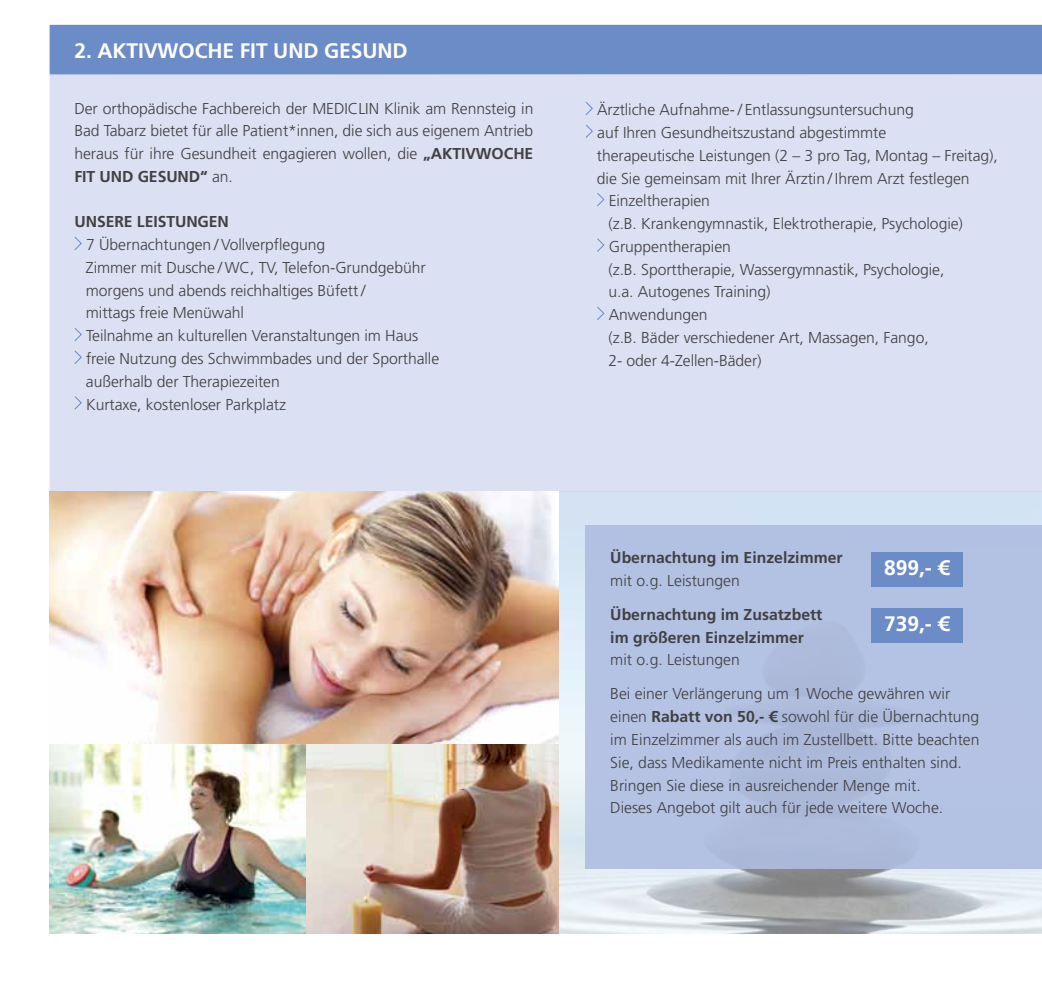
<style>
.page{position:relative;width:1042px;height:983px;background:#fff}
.page>*{position:absolute;margin:0;border:0;box-sizing:border-box;transform-origin:0 0}
.t1{font:700 21px "Frutiger LT Pro";letter-spacing:-.005em;color:#fff}
.t2{font:300 15.75px/22.8px "Frutiger LT Pro";letter-spacing:-.005em;color:#414042}
.t3{font:700 15.75px/22.8px "Frutiger LT Pro";color:#414042}
.s1{font-weight:700}
</style>
<div class="page">
<div style="left:50px;top:74px;width:992px;height:417px;background:#dbe0f2"></div>
<img style="left:50px;top:491px;width:992px;height:442px">
<div style="left:585px;top:525px;width:457px;height:343px;background:#afbde1"></div>
<div style="left:50px;top:25px;width:992px;height:49px;background:#6c8cc7"></div>
<svg style="left:73px;top:235px;width:10px;height:16px"></svg>
<svg style="left:73px;top:326px;width:10px;height:16px"></svg>
<svg style="left:73px;top:349px;width:10px;height:16px"></svg>
<svg style="left:73px;top:395px;width:10px;height:15px"></svg>
<svg style="left:584px;top:101px;width:10px;height:15px"></svg>
<svg style="left:584px;top:123px;width:10px;height:16px"></svg>
<svg style="left:596px;top:192px;width:9px;height:15px"></svg>
<svg style="left:596px;top:237px;width:9px;height:16px"></svg>
<svg style="left:596px;top:305px;width:9px;height:16px"></svg>
<div style="left:871px;top:552px;width:91px;height:35px;background:#6c8cc7"></div>
<div style="left:871px;top:608px;width:91px;height:34px;background:#6c8cc7"></div>
<h1 class="t1" style="left:74px;top:38px;width:335px">2. Aktivwoche fit und gesu nd</h1>
<p class="t2" style="left:74px;top:97px;width:460px;text-align:justify">Der orthopädische Fachbereich der MediClin Klinik am Rennsteig in Bad Tabarz bietet für alle Patient*innen, die sich aus eigenem Antrieb heraus für ihre Gesundheit engagieren wollen, die <span class="s1">„Aktivwoche fit und gesund“</span> an.</p>
<p class="t3" style="left:74px;top:210px;width:156px">Unsere Leistungen</p>
<p class="t2" style="left:86px;top:233px;width:355px">7 Übernachtungen / Vollverpflegung<br>Zimmer mit Dusche / WC, TV, Telefon-Grundgebühr morgens und abends reichhaltiges Büfett /<br>mittags freie Menüwahl<br>Teilnahme an kulturellen Veranstaltungen im Haus freie Nutzung des Schwimmbades und der Sporthalle außerhalb der Therapiezeiten<br>Kurtaxe, kostenloser Parkplatz</p>
<p class="t2" style="left:597px;top:98px;width:318px">Ärztliche Aufnahme- / Entlassungsuntersuchung</p>
<p class="t2" style="left:597px;top:121px;width:290px">auf Ihren Gesundheitszustand abgestimmte</p>
<p class="t2" style="left:597px;top:144px;width:402px">therapeutische Leistungen (2 – 3 pro Tag, Montag – Freitag),</p>
<p class="t2" style="left:597px;top:167px;width:374px">die Sie gemeinsam mit Ihrer Ärztin / Ihrem Arzt festlegen</p>
<p class="t2" style="left:609px;top:189px;width:103px">Einzeltherapien</p>
<p class="t2" style="left:608px;top:212px;width:356px">(z.B. Krankengymnastik, Elektrotherapie, Psychologie)</p>
<p class="t2" style="left:609px;top:235px;width:124px">Gruppentherapien</p>
<p class="t2" style="left:608px;top:258px;width:337px">(z.B. Sporttherapie, Wassergymnastik, Psychologie,</p>
<p class="t2" style="left:608px;top:280px;width:164px">u.a. Autogenes Training)</p>
<p class="t2" style="left:609px;top:303px;width:101px">Anwendungen</p>
<p class="t2" style="left:608px;top:326px;width:322px">(z.B. Bäder verschiedener Art, Massagen, Fango,</p>
<p class="t2" style="left:608px;top:349px;width:155px">2- oder 4-Zellen-Bäder)</p>
<p class="t3" style="left:610px;top:546px;width:234px">Übernachtung im Einzelzimmer</p>
<p class="t2" style="left:610px;top:568px;width:131px">mit o.g. Leistungen</p>
<p class="t3" style="left:610px;top:602px;width:214px">Übernachtung im Zusatzbett im größeren Einzelzimmer</p>
<p class="t2" style="left:610px;top:642px;width:341px;line-height:34.1px">mit o.g. Leistungen<br>Bei einer Verlängerung um 1 Woche gewähren wir</p>
<p class="t2" style="left:610px;top:705px;width:371px">einen <span class="s1">Rabatt von 50,- €</span> sowohl für die Übernachtung im Einzelzimmer als auch im Zustellbett. Bitte beachten Sie, dass Medikamente nicht im Preis enthalten sind.<br>Bringen Sie diese in ausreichender Menge mit.<br>Dieses Angebot gilt auch für jede weitere Woche.</p>
<h1 class="t1" style="left:884px;top:555px;width:67px">899,- €</h1>
<h1 class="t1" style="left:884px;top:611px;width:67px">739,- €</h1>
</div>
